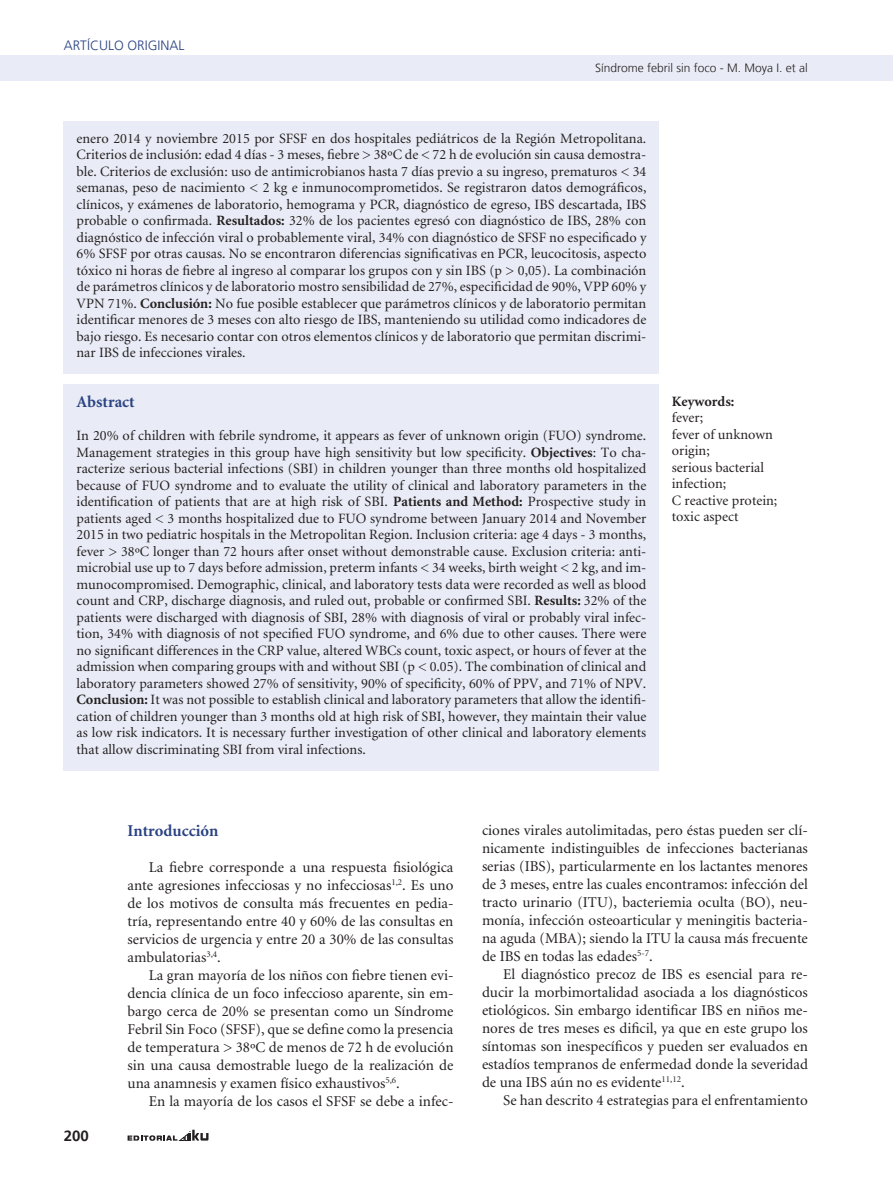
<style>
.page{position:relative;width:893px;height:1191px;background:#fff}
.page>*{position:absolute;margin:0;border:0;box-sizing:border-box;transform-origin:0 0}
.t1{font:700 16.5px "Minion";color:#2a4282}
.t2{font:15px/18px "Minion";color:#231f20;text-align:justify}
.t3{font:700 15px "Frutiger LT";color:#231f20}
.t4{font:14.25px/16.5px "Minion";color:#231f20;text-align:justify}
.t5{font:700 14.25px "Minion";color:#231f20}
.t6{font:300 13.5px "Frutiger LT";color:#2a4282}
.t7{font:300 12px "Frutiger LT";color:#231f20}
.s1{font-weight:700}
</style>
<div class="page">
<div style="left:0;top:55px;width:893px;height:26px;background:#e9ecf6"></div>
<svg style="left:128px;top:1129px;width:81px;height:11px"></svg>
<div style="left:64px;top:384px;width:595px;height:386px;background:#e9ecf6"></div>
<div style="left:64px;top:121px;width:595px;height:252px;background:#e9ecf6"></div>
<p class="t6" style="left:64px;top:38px;width:32px">Artículo</p>
<p class="t6" style="left:128px;top:38px;width:17px">Origi</p>
<p class="t6" style="left:161px;top:38px;width:18px">nal</p>
<p class="t7" style="left:595px;top:61px;width:214px">Síndrome febril sin foco - M. Moya I. et al</p>
<p class="t4" style="left:77px;top:130px;width:571px">enero 2014 y noviembre 2015 por SFSF en dos hospitales pediátricos de la Región Metropolitana.<br>Criterios de inclusión: edad 4 días - 3 meses, fiebre &gt; 38ºC de &lt; 72 h de evolución sin causa demostra&shy;ble. Criterios de exclusión: uso de antimicrobianos hasta 7 días previo a su ingreso, prematuros &lt; 34 semanas, peso de nacimiento &lt; 2 kg e inmunocomprometidos. Se registraron datos demográficos, clínicos, y exámenes de laboratorio, hemograma y PCR, diagnóstico de egreso, IBS descartada, IBS probable o confirmada. <span class="s1">Resultados:</span> 32% de los pacientes egresó con diagnóstico de IBS, 28% con diagnóstico de infección viral o probablemente viral, 34% con diagnóstico de SFSF no especificado y 6% SFSF por otras causas. No se encontraron diferencias significativas en PCR, leucocitosis, aspecto tóxico ni horas de fiebre al ingreso al comparar los grupos con y sin IBS (p &gt; 0,05). La combinación de parámetros clínicos y de laboratorio mostro sensibilidad de 27%, especificidad de 90%, VPP 60% y VPN 71%. <span class="s1">Conclusión:</span> No fue posible establecer que parámetros clínicos y de laboratorio permitan identificar menores de 3 meses con alto riesgo de IBS, manteniendo su utilidad como indicadores de bajo riesgo. Es necesario contar con otros elementos clínicos y de laboratorio que permitan discrimi&shy;nar IBS de infecciones virales.</p>
<p class="t1" style="left:77px;top:393px;width:60px">Abstract</p>
<p class="t4" style="left:77px;top:428px;width:571px">In 20% of children with febrile syndrome, it appears as fever of unknown origin (FUO) syndrome.<br>Management strategies in this group have high sensitivity but low specificity. <span class="s1">Objectives</span>: To cha&shy;racterize serious bacterial infections (SBI) in children younger than three months old hospitalized because of FUO syndrome and to evaluate the utility of clinical and laboratory parameters in the identification of patients that are at high risk of SBI. <span class="s1">Patients and Method:</span> Prospective study in patients aged &lt; 3 months hospitalized due to FUO syndrome between January 2014 and November 2015 in two pediatric hospitals in the Metropolitan Region. Inclusion criteria: age 4 days - 3 months, fever &gt; 38ºC longer than 72 hours after onset without demonstrable cause. Exclusion criteria: anti&shy;microbial use up to 7 days before admission, preterm infants &lt; 34 weeks, birth weight &lt; 2 kg, and im&shy;munocompromised. Demographic, clinical, and laboratory tests data were recorded as well as blood count and CRP, discharge diagnosis, and ruled out, probable or confirmed SBI. <span class="s1">Results:</span> 32% of the patients were discharged with diagnosis of SBI, 28% with diagnosis of viral or probably viral infec&shy;tion, 34% with diagnosis of not specified FUO syndrome, and 6% due to other causes. There were no significant differences in the CRP value, altered WBCs count, toxic aspect, or hours of fever at the admission when comparing groups with and without SBI (p &lt; 0.05). The combination of clinical and laboratory parameters showed 27% of sensitivity, 90% of specificity, 60% of PPV, and 71% of NPV.<br><span class="s1">Conclusion:</span> It was not possible to establish clinical and laboratory parameters that allow the identifi&shy;cation of children younger than 3 months old at high risk of SBI, however, they maintain their value as low risk indicators. It is necessary further investigation of other clinical and laboratory elements that allow discriminating SBI from viral infections.</p>
<p class="t5" style="left:672px;top:394px;width:64px">Keywords:</p>
<p class="t4" style="left:672px;top:410px;width:107px;text-align:left">fever;<br>fever of unknown origin;<br>serious bacterial infection;<br>C reactive protein; toxic aspect</p>
<p class="t3" style="left:64px;top:1127px;width:27px">200</p>
<p class="t1" style="left:128px;top:822px;width:92px">Introducción</p>
<p class="t2" style="left:128px;top:858px;width:327px;text-indent:21px">La fiebre corresponde a una respuesta fisiológica ante agresiones infecciosas y no infecciosas<sup>1,2</sup>. Es uno de los motivos de consulta más frecuentes en pedia&shy;tría, representando entre 40 y 60% de las consultas en servicios de urgencia y entre 20 a 30% de las consultas ambulatorias<sup>3,4</sup>.</p>
<p class="t2" style="left:128px;top:966px;width:327px;text-indent:21px">La gran mayoría de los niños con fiebre tienen evi&shy;dencia clínica de un foco infeccioso aparente, sin em&shy;bargo cerca de 20% se presentan como un Síndrome Febril Sin Foco (SFSF), que se define como la presencia de temperatura &gt; 38ºC de menos de 72 h de evolución sin una causa demostrable luego de la realización de una anamnesis y examen físico exhaustivos<sup>5,6</sup>.</p>
<p class="t2" style="left:149px;top:1092px;width:306px">En la mayoría de los casos el SFSF se debe a infec-</p>
<p class="t2" style="left:482px;top:821px;width:327px">ciones virales autolimitadas, pero éstas pueden ser clí&shy;nicamente indistinguibles de infecciones bacterianas serias (IBS), particularmente en los lactantes menores de 3 meses, entre las cuales encontramos: infección del tracto urinario (ITU), bacteriemia oculta (BO), neu&shy;monía, infección osteoarticular y meningitis bacteria&shy;na aguda (MBA); siendo la ITU la causa más frecuente de IBS en todas las edades<sup>5-7</sup>.</p>
<p class="t2" style="left:482px;top:965px;width:327px;text-indent:21px">El diagnóstico precoz de IBS es esencial para re&shy;ducir la morbimortalidad asociada a los diagnósticos etiológicos. Sin embargo identificar IBS en niños me&shy;nores de tres meses es dificil, ya que en este grupo los síntomas son inespecíficos y pueden ser evaluados en estadíos tempranos de enfermedad donde la severidad de una IBS aún no es evidente<sup>11,12</sup>.</p>
<p class="t2" style="left:503px;top:1091px;width:306px">Se han descrito 4 estrategias para el enfrentamiento</p>
</div>
